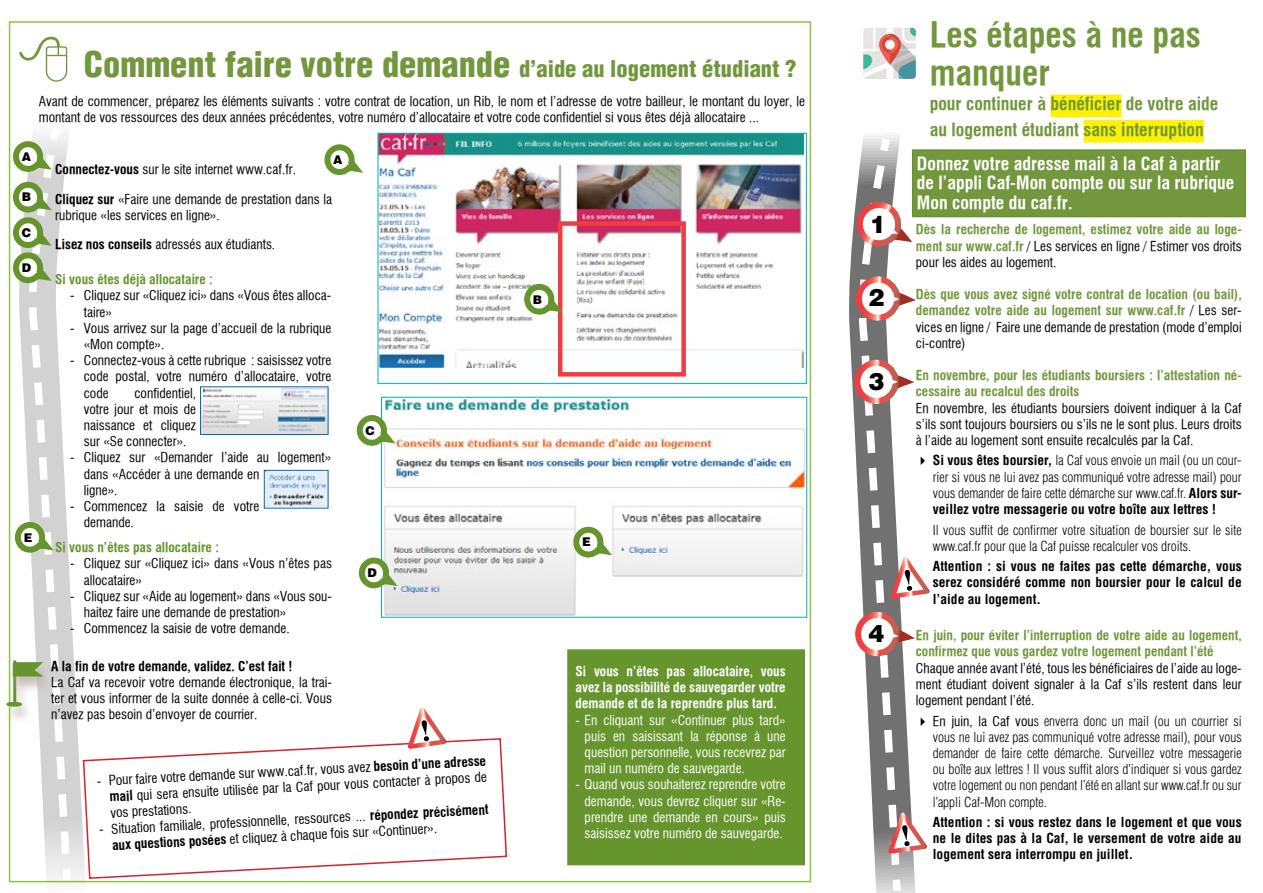
<style>
.page{position:relative;width:1263px;height:893px;background:#fff}
.page>*{position:absolute;margin:0;border:0;box-sizing:border-box;transform-origin:0 0}
.t1{font:700 34.5px/37.5px "Geneva Nrw";color:#72973d}
.t2{font:900 24px "Helvetica LT Std";color:#000}
.t3{font:900 condensed 22.5px "Helvetica LT Std";color:#72973d}
.t4{font:700 18px/19.5px "Geneva Nrw";color:#fff}
.t5{font:700 18px/25.5px "Geneva Nrw";color:#72973d}
.t6{font:13.5px/16.2px "Geneva Nrw";color:#000}
.t7{font:300 condensed 13.5px/16.2px "Helvetica LT Std";color:#000;text-align:justify}
.t8{font:700 13.5px/16.2px "Geneva Nrw";color:#72973d;text-align:justify}
.t9{font:13.5px/16.2px "Geneva Nrw";color:#fff;text-align:justify}
.t10{font:700 condensed 13.5px/16.2px "Helvetica LT Std";color:#000;text-align:justify}
.t11{font:700 13.5px/16.2px "Geneva Nrw";color:#fff;text-align:justify}
.t12{font:700 13.5px "Geneva Nrw";color:#66952e}
.t13{font:700 13.5px "Geneva Nrw";color:#000}
.t14{font:900 12px "Helvetica LT Std";color:#000}
.s1{font-size:34.5px}
.s2{font-weight:700}
.s3{font-weight:400;color:#000}
.s4{font-family:"Geneva Nrw";font-weight:400;font-stretch:normal}
</style>
<div class="page">
<div style="left:912px;top:149px;width:334px;height:68px;background:#72973d;border:2px solid #66952e"></div>
<img style="left:384px;top:399px;width:421px;height:217px">
<img style="left:380px;top:135px;width:423px;height:232px">
<div style="left:378px;top:133px;width:429px;height:251px;border:1px solid #00b1b0"></div>
<svg style="left:75px;top:686px;width:11px;height:197px"></svg>
<div style="left:567px;top:649px;width:238px;height:216px;background:#66952e;border:2px solid #66952e"></div>
<div style="left:1050px;top:95px;width:71px;height:22px;background:#fff200"></div>
<div style="left:1083px;top:120px;width:121px;height:23px;background:#fff200"></div>
<img style="left:863px;top:28px;width:53px;height:51px">
<svg style="left:19px;top:37px;width:48px;height:45px"></svg>
<div style="left:558px;top:221px;width:128px;height:156px;border:4px solid #ef3e42"></div>
<img style="left:202px;top:389px;width:124px;height:44px">
<div style="left:200px;top:387px;width:128px;height:48px;border:1px solid #006bb6"></div>
<img style="left:266px;top:472px;width:60px;height:34px">
<div style="left:264px;top:470px;width:64px;height:38px;border:1px solid #006bb6"></div>
<svg style="left:82px;top:737px;width:426px;height:143px"></svg>
<svg style="left:403px;top:707px;width:49px;height:45px"></svg>
<svg style="left:6px;top:121px;width:69px;height:762px"></svg>
<svg style="left:324px;top:144px;width:39px;height:32px"></svg>
<svg style="left:517px;top:277px;width:52px;height:41px"></svg>
<svg style="left:356px;top:408px;width:46px;height:41px"></svg>
<svg style="left:358px;top:551px;width:46px;height:41px"></svg>
<svg style="left:566px;top:520px;width:52px;height:41px"></svg>
<svg style="left:849px;top:135px;width:86px;height:758px"></svg>
<h3 class="t3" style="left:84px;top:55px;width:714px"><span class="s1">Comment faire votre demande</span> d’aide au logement étudiant ?</h3>
<p class="t6" style="left:39px;top:93px;width:768px">Avant de commencer, préparez les éléments suivants : votre contrat de location, un Rib, le nom et l’adresse de votre bailleur, le montant du loyer, le montant de vos ressources des deux années précédentes, votre numéro d’allocataire et votre code confidentiel si vous êtes déjà allocataire ...</p>
<p class="t14" style="left:22px;top:149px;width:11px">A</p>
<p class="t14" style="left:22px;top:189px;width:11px">B</p>
<p class="t14" style="left:22px;top:225px;width:11px">C</p>
<p class="t14" style="left:22px;top:260px;width:11px">D</p>
<p class="t14" style="left:333px;top:152px;width:11px">A</p>
<p class="t6" style="left:55px;top:155px;width:278px;line-height:29.4px"><span class="s2">Connectez-vous</span> sur le site internet www.caf.fr.<br><span class="s2">Cliquez sur</span> «Faire une demande de prestation dans la</p>
<p class="t6" style="left:55px;top:201px;width:222px;line-height:29px">rubrique «les services en ligne».<br><span class="s2">Lisez nos conseils</span> adressés aux étudiants.</p>
<p class="t12" style="left:55px;top:271px;width:159px">Si vous êtes déjà allocataire :</p>
<p class="t6" style="left:84px;top:287px;width:249px;text-indent:-14px">- Cliquez sur «Cliquez ici» dans «Vous êtes alloca&shy;taire»</p>
<p class="t6" style="left:84px;top:320px;width:249px;text-indent:-14px">- Vous arrivez sur la page d’accueil de la rubrique «Mon compte».</p>
<p class="t6" style="left:84px;top:352px;width:249px;text-align:justify;text-indent:-14px">- Connectez-vous à cette rubrique : saisissez votre code postal, votre numéro d’allocataire, votre code</p>
<p class="t6" style="left:84px;top:385px;width:114px;text-align:justify;text-indent:51px">confidentiel, votre jour et mois de naissance et cliquez sur «Se connecter».</p>
<p class="t6" style="left:84px;top:449px;width:249px;text-indent:-14px">- Cliquez sur «Demander l’aide au logement» dans «Accéder à une demande en<br>ligne».</p>
<p class="t6" style="left:84px;top:498px;width:177px;text-indent:-14px">- Commencez la saisie de votre demande.</p>
<p class="t14" style="left:365px;top:423px;width:11px">C</p>
<p class="t14" style="left:533px;top:291px;width:11px">B</p>
<p class="t14" style="left:24px;top:529px;width:10px">E</p>
<p class="t12" style="left:55px;top:539px;width:165px">Si vous n’êtes pas allocataire :</p>
<p class="t6" style="left:84px;top:555px;width:250px;text-indent:-14px">- Cliquez sur «Cliquez ici» dans «Vous n’êtes pas allocataire»</p>
<p class="t6" style="left:84px;top:588px;width:250px;text-indent:-14px">- Cliquez sur «Aide au logement» dans «Vous sou&shy;haitez faire une demande de prestation»</p>
<p class="t6" style="left:70px;top:620px;width:221px">- Commencez la saisie de votre demande.</p>
<p class="t13" style="left:51px;top:658px;width:243px">A la fin de votre demande, validez. C’est fait !</p>
<p class="t6" style="left:51px;top:674px;width:282px;text-align:justify">La Caf va recevoir votre demande électronique, la trai&shy;ter et vous informer de la suite donnée à celle-ci. Vous n’avez pas besoin d’envoyer de courrier.</p>
<p class="t14" style="left:368px;top:565px;width:11px">D</p>
<p class="t6" style="left:108px;top:772px;width:379px;text-align:justify;text-indent:-12px;rotate:-3deg">- Pour faire votre demande sur www.caf.fr, vous avez <span class="s2">besoin d’une adresse mail</span> qui sera ensuite utilisée par la Caf pour vous contacter à propos de vos prestations.</p>
<p class="t6" style="left:111px;top:821px;width:379px;text-indent:-12px;rotate:-3deg">- Situation familiale, professionnelle, ressources ... <span class="s2">répondez précisément aux questions posées</span> et cliquez à chaque fois sur «Continuer».</p>
<p class="t14" style="left:582px;top:534px;width:10px">E</p>
<p class="t11" style="left:576px;top:663px;width:212px">Si vous n’êtes pas allocataire, vous avez la possibilité de sauvegarder votre demande et de la reprendre plus tard.</p>
<p class="t9" style="left:585px;top:712px;width:203px;text-indent:-9px">- En cliquant sur «Continuer plus tard» puis en saisissant la réponse à une question personnelle, vous recevrez par mail un numéro de sauvegarde.</p>
<p class="t9" style="left:585px;top:776px;width:203px;text-indent:-9px">- Quand vous souhaiterez reprendre votre demande, vous devrez cliquer sur «Re&shy;prendre une demande en cours» puis saisissez votre numéro de sauvegarde.</p>
<h2 class="t2" style="left:870px;top:208px;width:18px">1</h2>
<h2 class="t2" style="left:868px;top:282px;width:18px">2</h2>
<h2 class="t2" style="left:869px;top:366px;width:18px">3</h2>
<h2 class="t2" style="left:868px;top:618px;width:18px">4</h2>
<h1 class="t1" style="left:930px;top:16px;width:273px">Les étapes à ne pas manquer</h1>
<h3 class="t5" style="left:930px;top:91px;width:290px">pour continuer à bénéficier de votre aide au logement étudiant sans interruption</h3>
<h3 class="t4" style="left:917px;top:153px;width:319px">Donnez votre adresse mail à la Caf à partir de l’appli Caf-Mon compte ou sur la rubrique<br>Mon compte du caf.fr.</h3>
<p class="t8" style="left:916px;top:221px;width:327px">Dès la recherche de logement, estimez votre aide au loge&shy;ment sur www.caf.fr <span class="s3">/ Les services en ligne / Estimer vos droits pour les aides au logement.</span></p>
<p class="t8" style="left:916px;top:286px;width:327px">Dès que vous avez signé votre contrat de location (ou bail), demandez votre aide au logement sur www.caf.fr <span class="s3">/ Les ser&shy;vices en ligne / Faire une demande de prestation (mode d’emploi ci-contre)</span></p>
<p class="t8" style="left:916px;top:367px;width:327px">En novembre, pour les étudiants boursiers : l’attestation né&shy;cessaire au recalcul des droits</p>
<p class="t6" style="left:916px;top:400px;width:327px;text-align:justify">En novembre, les étudiants boursiers doivent indiquer à la Caf s’ils sont toujours boursiers ou s’ils ne le sont plus. Leurs droits à l’aide au logement sont ensuite recalculés par la Caf.</p>
<p class="t7" style="left:933px;top:452px;width:310px"><span class="s2">Si vous êtes boursier,</span> la Caf vous envoie un mail (ou un cour&shy;rier si vous ne lui avez pas communiqué votre adresse mail) pour vous demander de faire cette démarche sur www.caf.fr. <span class="s2">Alors sur&shy;veillez votre messagerie ou votre boîte aux lettres !</span></p>
<p class="t7" style="left:933px;top:521px;width:310px">Il vous suffit de confirmer votre situation de boursier sur le site www.caf.fr pour que la Caf puisse recalculer vos droits.</p>
<p class="t10" style="left:933px;top:558px;width:310px">Attention : si vous ne faites pas cette démarche, vous serez considéré comme non boursier pour le calcul de l’aide au logement.</p>
<p class="t8" style="left:916px;top:627px;width:327px">En juin, pour éviter l’interruption de votre aide au logement, confirmez que vous gardez votre logement pendant l’été</p>
<p class="t6" style="left:916px;top:660px;width:327px;text-align:justify">Chaque année avant l’été, tous les bénéficiaires de l’aide au loge&shy;ment étudiant doivent signaler à la Caf s’ils restent dans leur logement pendant l’été.</p>
<p class="t7" style="left:933px;top:712px;width:310px"><span class="s4">En juin, la Caf vou</span>s enverra donc un mail (ou un courrier si vous ne lui avez pas communiqué votre adresse mail), pour vous demander de faire cette démarche. Surveillez votre messagerie ou boîte aux lettres ! Il vous suffit alors d’indiquer si vous gardez votre logement ou non pendant l’été en allant sur www.caf.fr ou sur l’appli Caf-Mon compte.</p>
<p class="t10" style="left:933px;top:814px;width:310px">Attention : si vous restez dans le logement et que vous ne le dites pas à la Caf, le versement de votre aide au logement sera interrompu en juillet.</p>
</div>
